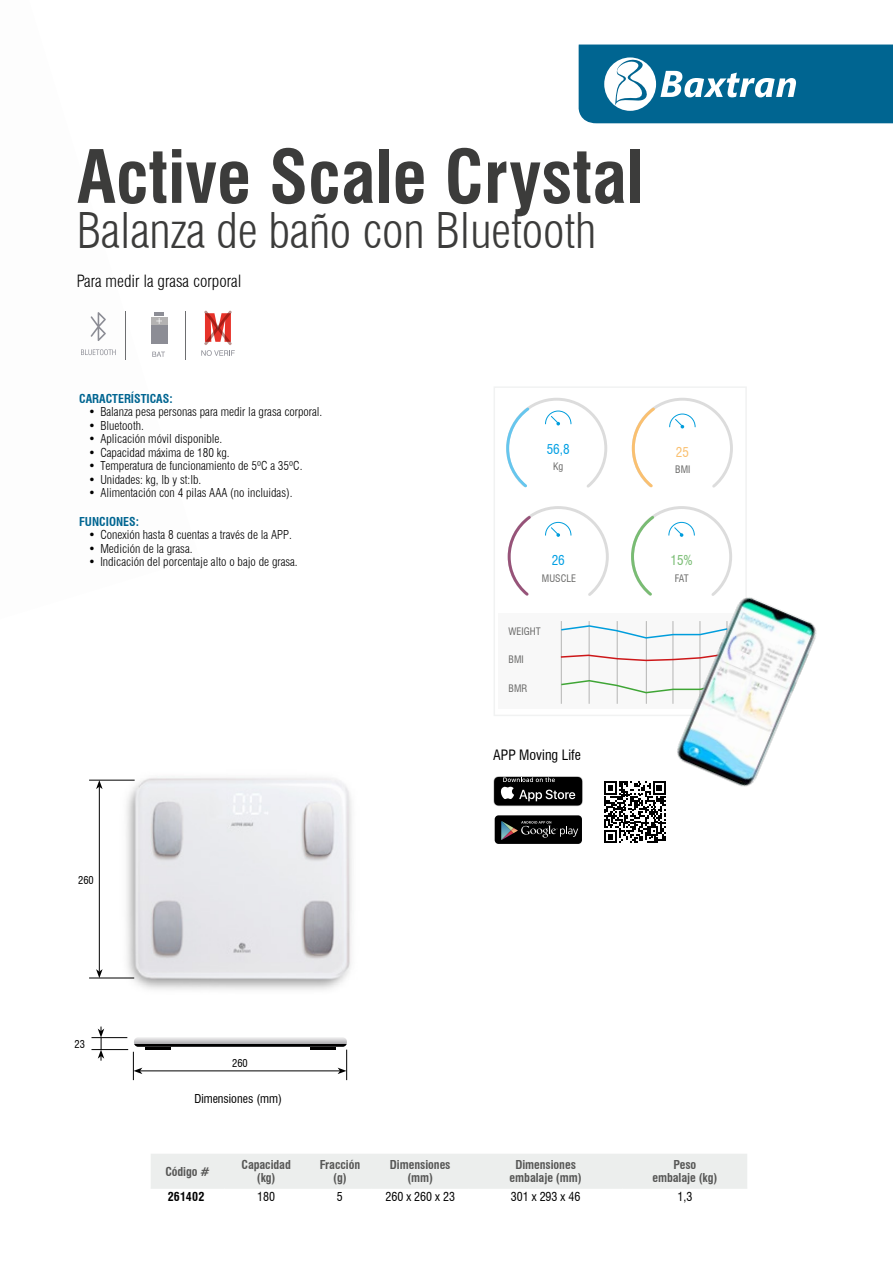
<style>
.page{position:relative;width:893px;height:1263px;background:#fff}
.page>*{position:absolute;margin:0;border:0;box-sizing:border-box;transform-origin:0 0}
.t1{font:700 condensed 71.55px "Swiss 721 BT";color:#3c3c3b}
.TITULAR_PEQ{font:300 condensed 48px "Swiss 721 BT";letter-spacing:-.005em;color:#3c3c3b}
.SUB-TITOL{font:300 condensed 16.5px "Swiss 721 BT";color:#000}
.PEU_DE_FOTO{font:condensed 13.95px "Swiss 721 BT";color:#000}
.t2{font:condensed 13.2px "Swiss 721 BT";color:#009fe3}
.t3{font:condensed 13.2px "Swiss 721 BT";color:#79bc73}
.t4{font:condensed 13.2px "Swiss 721 BT";color:#fac070}
.t5{font:300 condensed 12px "Swiss 721 BT";color:#000}
.TAULESTITOL{font:700 condensed 12px "Swiss 721 BT";letter-spacing:-.005em;color:#575756}
.TEXT_TAULES{font:condensed 12px "Swiss 721 BT";color:#000}
.CARACTERISTICAS_I_FU{font:700 condensed 12px "Swiss 721 BT";color:#006591}
.PEU_DE_FOTO-2{font:condensed 12px "Swiss 721 BT";color:#000}
.REFERENCIES{font:700 condensed 12px "Swiss 721 BT";letter-spacing:.02em;color:#000}
.LLETRES_COTES{font:condensed 10.5px "Swiss 721 BT";color:#000}
.t6{font:condensed 10.05px "Swiss 721 BT";color:#6b6b6a}
</style>
<div class="page">
<div style="left:498px;top:613px;width:243px;height:96px;background:#f8f8f8"></div>
<svg style="left:506px;top:398px;width:101px;height:90px"></svg>
<svg style="left:507px;top:506px;width:102px;height:90px"></svg>
<svg style="left:631px;top:398px;width:102px;height:90px"></svg>
<svg style="left:631px;top:506px;width:101px;height:90px"></svg>
<svg style="left:579px;top:45px;width:314px;height:78px;background:#247ba0"></svg>
<svg style="left:81px;top:349px;width:35px;height:6px"></svg>
<svg style="left:91px;top:312px;width:15px;height:29px"></svg>
<hr style="left:126px;top:311px;width:1px;height:49px;background:#6d6e70">
<svg style="left:152px;top:352px;width:13px;height:5px"></svg>
<div style="left:151px;top:317px;width:17px;height:8px;background:#b3b2b2"></div>
<div style="left:151px;top:325px;width:17px;height:19px;background:#8c8d95"></div>
<svg style="left:155px;top:312px;width:9px;height:12px"></svg>
<hr style="left:186px;top:311px;width:1px;height:49px;background:#6d6e70">
<svg style="left:201px;top:311px;width:34px;height:45px"></svg>
<hr style="left:561px;top:621px;width:1px;height:83px;background:#b5b5b4">
<hr style="left:589px;top:621px;width:1px;height:83px;background:#b5b5b4">
<hr style="left:617px;top:621px;width:1px;height:83px;background:#b5b5b4">
<hr style="left:646px;top:621px;width:1px;height:83px;background:#b5b5b4">
<svg style="left:560px;top:624px;width:97px;height:15px"></svg>
<svg style="left:560px;top:679px;width:97px;height:15px"></svg>
<svg style="left:560px;top:652px;width:97px;height:10px"></svg>
<svg style="left:493px;top:776px;width:90px;height:30px;background:#343434"></svg>
<div style="left:495px;top:815px;width:87px;height:29px;background:#000;border-radius:4px"></div>
<svg style="left:501px;top:821px;width:77px;height:19px"></svg>
<div style="left:494px;top:386px;width:253px;height:330px;border:2px solid #f1f2f2"></div>
<img style="left:657px;top:580px;width:160px;height:207px">
<div style="left:151px;top:1154px;width:596px;height:34px;background:#eceeed"></div>
<hr style="left:224px;top:1188px;width:84px;height:1px;background:#eceeed">
<hr style="left:308px;top:1188px;width:64px;height:1px;background:#eceeed">
<hr style="left:372px;top:1188px;width:97px;height:1px;background:#eceeed">
<hr style="left:469px;top:1188px;width:154px;height:1px;background:#eceeed">
<hr style="left:623px;top:1188px;width:124px;height:1px;background:#eceeed">
<hr style="left:151px;top:1188px;width:73px;height:1px;background:#eceeed">
<img style="left:116px;top:777px;width:236px;height:213px">
<hr style="left:91px;top:1037px;width:36px;height:1px;background:#000">
<hr style="left:91px;top:1049px;width:37px;height:1px;background:#000">
<svg style="left:98px;top:1026px;width:6px;height:35px"></svg>
<hr style="left:89px;top:780px;width:46px;height:1px;background:#000">
<hr style="left:99px;top:787px;width:1px;height:184px;background:#000">
<svg style="left:96px;top:780px;width:7px;height:9px"></svg>
<svg style="left:96px;top:969px;width:7px;height:9px"></svg>
<hr style="left:89px;top:978px;width:45px;height:1px;background:#000">
<svg style="left:133px;top:1037px;width:214px;height:43px"></svg>
<hr style="left:134px;top:1044px;width:213px;height:3px;background:#000">
<hr style="left:145px;top:1047px;width:26px;height:2px;background:#000">
<hr style="left:310px;top:1047px;width:26px;height:2px;background:#000">
<svg style="left:604px;top:781px;width:62px;height:62px"></svg>
<p class="t1" style="left:77px;top:134px;width:569px">Active Scale Crystal</p>
<p class="TITULAR_PEQ" style="left:77px;top:202px;width:521px">Balanza de baño con Bluetooth</p>
<p class="SUB-TITOL" style="left:77px;top:271px;width:166px">Para medir la grasa corporal</p>
<p class="CARACTERISTICAS_I_FU" style="left:79px;top:391px;width:95px">CARACTERÍSTICAS:</p>
<p class="t5" style="left:88px;top:405px;width:236px">• Balanza pesa personas para medir la grasa corporal.</p>
<p class="t5" style="left:88px;top:418px;width:57px">• Bluetooth.</p>
<p class="t5" style="left:88px;top:432px;width:136px">• Aplicación móvil disponible.</p>
<p class="t5" style="left:88px;top:445px;width:143px">• Capacidad máxima de 180 kg.</p>
<p class="t5" style="left:88px;top:459px;width:216px">• Temperatura de funcionamiento de 5ºC a 35ºC.</p>
<p class="t5" style="left:88px;top:472px;width:115px">• Unidades: kg, lb y st:lb.</p>
<p class="t5" style="left:88px;top:486px;width:206px">• Alimentación con 4 pilas AAA (no incluidas).</p>
<p class="CARACTERISTICAS_I_FU" style="left:79px;top:514px;width:61px">FUNCIONES:</p>
<p class="t5" style="left:88px;top:528px;width:205px">• Conexión hasta 8 cuentas a través de la APP.</p>
<p class="t5" style="left:88px;top:541px;width:106px">• Medición de la grasa.</p>
<p class="t5" style="left:88px;top:555px;width:211px">• Indicación del porcentaje alto o bajo de grasa.</p>
<p class="LLETRES_COTES" style="left:78px;top:874px;width:17px">260</p>
<p class="t2" style="left:547px;top:441px;width:25px">56,8</p>
<p class="t6" style="left:553px;top:460px;width:12px">Kg</p>
<p class="t4" style="left:676px;top:444px;width:15px">25</p>
<p class="t6" style="left:675px;top:463px;width:17px">BMI</p>
<p class="t2" style="left:552px;top:553px;width:15px">26</p>
<p class="t3" style="left:670px;top:553px;width:24px">15%</p>
<p class="t6" style="left:542px;top:572px;width:36px">MUSCLE</p>
<p class="t6" style="left:509px;top:625px;width:33px">WEIGHT</p>
<p class="t6" style="left:509px;top:653px;width:17px">BMI</p>
<p class="t6" style="left:509px;top:683px;width:20px">BMR</p>
<p class="PEU_DE_FOTO" style="left:493px;top:747px;width:89px">APP Moving Life</p>
<p class="t6" style="left:675px;top:572px;width:15px">FAT</p>
<p class="LLETRES_COTES" style="left:75px;top:1037px;width:12px">23</p>
<p class="LLETRES_COTES" style="left:232px;top:1057px;width:17px">260</p>
<p class="PEU_DE_FOTO-2" style="left:194px;top:1091px;width:89px">Dimensiones (mm)</p>
<p class="TAULESTITOL" style="left:165px;top:1164px;width:46px">Código #</p>
<p class="TAULESTITOL" style="left:241px;top:1157px;width:51px">Capacidad</p>
<p class="TAULESTITOL" style="left:257px;top:1171px;width:20px">(kg)</p>
<p class="TAULESTITOL" style="left:320px;top:1157px;width:42px">Fracción</p>
<p class="TAULESTITOL" style="left:333px;top:1171px;width:15px">(g)</p>
<p class="TAULESTITOL" style="left:390px;top:1157px;width:62px">Dimensiones</p>
<p class="TAULESTITOL" style="left:407px;top:1171px;width:27px">(mm)</p>
<p class="TAULESTITOL" style="left:515px;top:1157px;width:62px">Dimensiones</p>
<p class="TAULESTITOL" style="left:510px;top:1171px;width:74px">embalaje (mm)</p>
<p class="TAULESTITOL" style="left:673px;top:1157px;width:24px">Peso</p>
<p class="TAULESTITOL" style="left:652px;top:1171px;width:67px">embalaje (kg)</p>
<p class="REFERENCIES" style="left:168px;top:1190px;width:38px">261402</p>
<p class="TEXT_TAULES" style="left:257px;top:1189px;width:19px">180</p>
<p class="TEXT_TAULES" style="left:337px;top:1189px;width:7px">5</p>
<p class="TEXT_TAULES" style="left:386px;top:1189px;width:71px">260 x 260 x 23</p>
<p class="TEXT_TAULES" style="left:511px;top:1189px;width:71px">301 x 293 x 46</p>
<p class="TEXT_TAULES" style="left:677px;top:1189px;width:16px">1,3</p>
</div>
